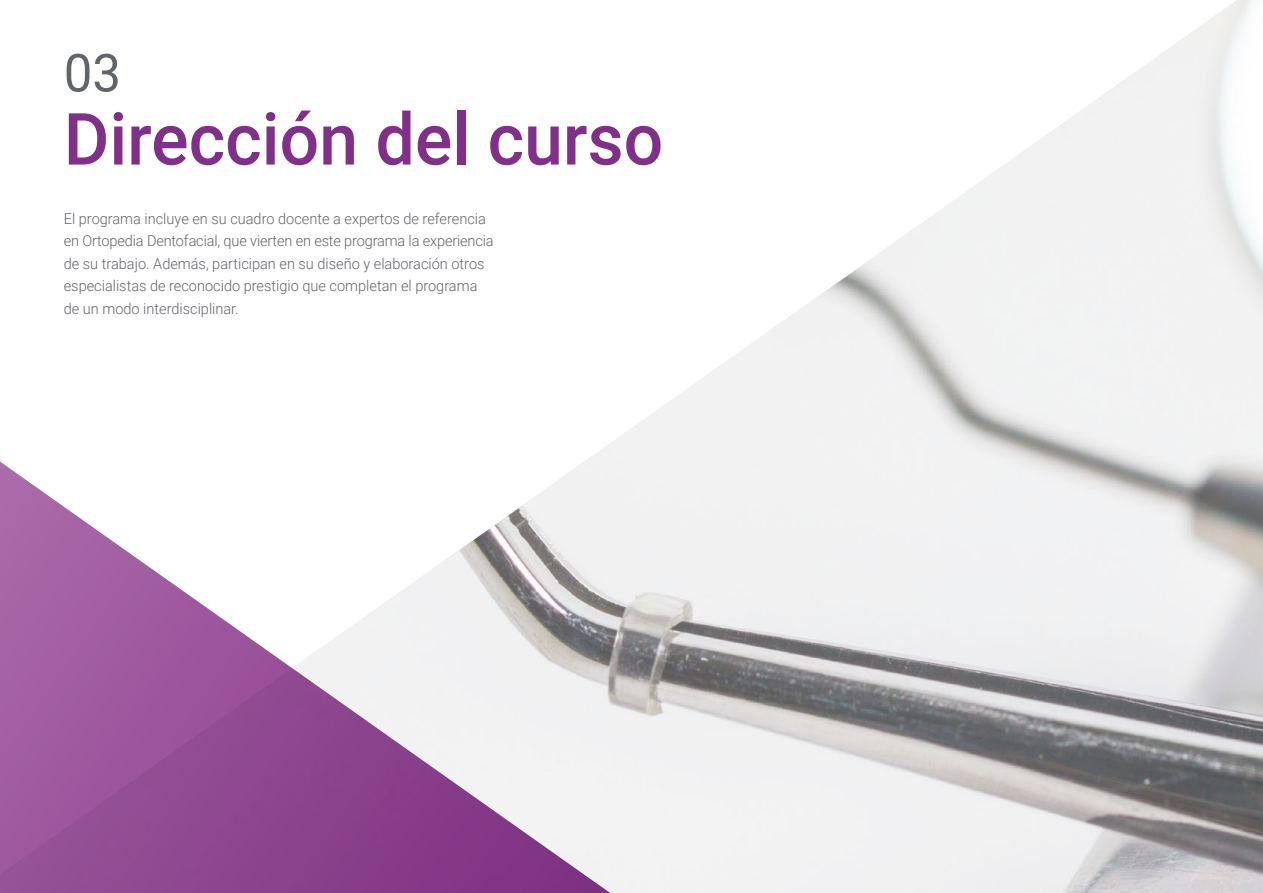
<style>
.page{position:relative;width:1263px;height:893px;background:#fff}
.page>*{position:absolute;margin:0;border:0;box-sizing:border-box;transform-origin:0 0}
.t1{font:500 72px "Roboto";color:#813089}
.t2{font:52.5px "Roboto";color:#61646a}
.t3{font:300 15px/22.5px "Roboto";color:#61646a}
</style>
<div class="page">
<img style="left:607px;top:0;width:656px;height:893px">
<svg style="left:0;top:446px;width:640px;height:447px"></svg>
<h2 class="t2" style="left:64px;top:36px;width:59px">03</h2>
<h1 class="t1" style="left:64px;top:89px;width:601px">Dirección del curso</h1>
<p class="t3" style="left:64px;top:207px;width:431px">El programa incluye en su cuadro docente a expertos de referencia en Ortopedia Dentofacial, que vierten en este programa la experiencia de su trabajo. Además, participan en su diseño y elaboración otros especialistas de reconocido prestigio que completan el programa de un modo interdisciplinar.</p>
</div>
